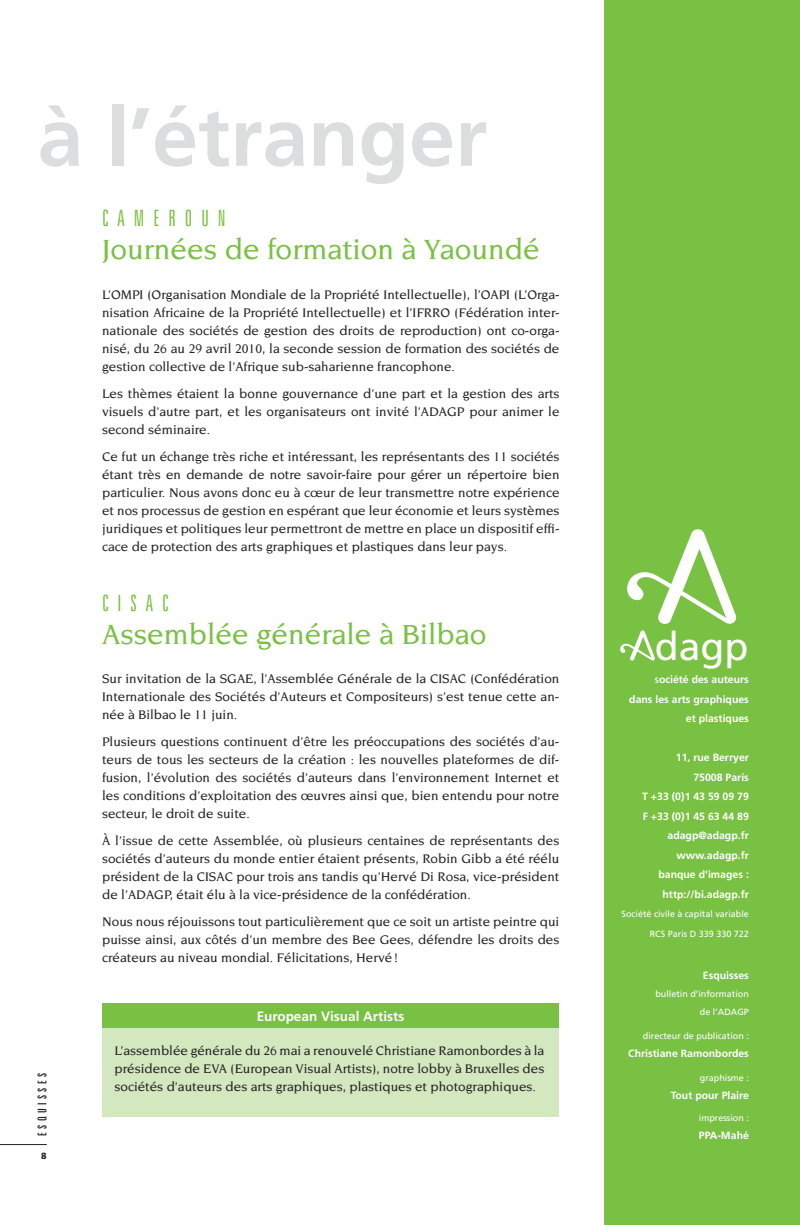
<style>
.page{position:relative;width:800px;height:1225px;background:#fff}
.page>*{position:absolute;margin:0;border:0;box-sizing:border-box;transform-origin:0 0}
.t1{font:700 82.5px "Frutiger LT Std";color:#dcdddf}
.t2{font:39.15px "Frutiger LT Std";color:#fff}
.t3{font:500 30px "Novarese Std";color:#79c142}
.t4{font:300 extra-condensed 22.5px "Zurich BT";letter-spacing:.4em;color:#79c142}
.t5{font:500 13.5px/18px "Novarese Std";color:#231f20;text-align:justify}
.t6{font:700 13.5px "Frutiger LT Std";color:#fff}
.t7{font:extra-condensed 12px "Zurich BT";letter-spacing:.28em;color:#231f20}
.t8{font:700 10.5px/19.5px "Frutiger LT Std";color:#fff;text-align:right}
.t9{font:9px/19.5px "Frutiger LT Std";color:#fff;text-align:right}
.t10{font:900 9px "Frutiger LT Std";color:#231f20}
.s1{font-weight:400}
</style>
<div class="page">
<hr style="left:0;top:1144px;width:47px;height:1px;background:#231f20">
<div style="left:604px;top:0;width:178px;height:1225px;background:#79c142"></div>
<svg style="left:627px;top:529px;width:109px;height:95px"></svg>
<svg style="left:620px;top:630px;width:35px;height:31px"></svg>
<div style="left:782px;top:0;width:17px;height:1225px;background:#79c142"></div>
<div style="left:102px;top:1016px;width:457px;height:100px;background:#d4e8c0"></div>
<div style="left:102px;top:1003px;width:457px;height:24px;background:#79c142"></div>
<h1 class="t1" style="left:37px;top:89px;width:451px">à l’étranger</h1>
<h3 class="t4" style="left:102px;top:205px;width:125px">CAMEROUN</h3>
<h3 class="t3" style="left:102px;top:232px;width:439px">Journées de formation à Yaoundé</h3>
<p class="t5" style="left:102px;top:285px;width:459px">L’OMPI (Organisation Mondiale de la Propriété Intellectuelle), l’OAPI (L’Orga&shy;nisation Africaine de la Propriété Intellectuelle) et l’IFRRO (Fédération inter&shy;nationale des sociétés de gestion des droits de reproduction) ont co-orga&shy;nisé, du 26 au 29 avril 2010, la seconde session de formation des sociétés de gestion collective de l’Afrique sub-saharienne francophone.</p>
<p class="t5" style="left:102px;top:384px;width:459px">Les thèmes étaient la bonne gouvernance d’une part et la gestion des arts visuels d’autre part, et les organisateurs ont invité l’ADAGP pour animer le second séminaire.</p>
<p class="t5" style="left:102px;top:447px;width:459px">Ce fut un échange très riche et intéressant, les représentants des 11 sociétés étant très en demande de notre savoir-faire pour gérer un répertoire bien particulier. Nous avons donc eu à cœur de leur transmettre notre expérience et nos processus de gestion en espérant que leur économie et leurs systèmes juridiques et politiques leur permettront de mettre en place un dispositif effi&shy;cace de protection des arts graphiques et plastiques dans leur pays.</p>
<p class="t7" style="left:36px;top:1135px;width:64px;rotate:-90deg">esquisses</p>
<p class="t10" style="left:41px;top:1150px;width:7px">8</p>
<h3 class="t4" style="left:102px;top:590px;width:17px">C ISA</h3>
<h3 class="t4" style="left:162px;top:590px;width:8px">C</h3>
<h3 class="t3" style="left:102px;top:617px;width:386px">Assemblée générale à Bilbao</h3>
<p class="t5" style="left:102px;top:669px;width:458px">Sur invitation de la SGAE, l’Assemblée Générale de la CISAC (Confédération Internationale des Sociétés d’Auteurs et Compositeurs) s’est tenue cette an&shy;née à Bilbao le 11 juin.</p>
<p class="t5" style="left:102px;top:732px;width:458px">Plusieurs questions continuent d’être les préoccupations des sociétés d’au&shy;teurs de tous les secteurs de la création : les nouvelles plateformes de dif&shy;fusion, l’évolution des sociétés d’auteurs dans l’environnement Internet et les conditions d’exploitation des œuvres ainsi que, bien entendu pour notre secteur, le droit de suite.</p>
<p class="t5" style="left:102px;top:831px;width:458px">À l’issue de cette Assemblée, où plusieurs centaines de représentants des sociétés d’auteurs du monde entier étaient présents, Robin Gibb a été réélu président de la CISAC pour trois ans tandis qu’Hervé Di Rosa, vice-président de l’ADAGP, était élu à la vice-présidence de la confédération.</p>
<p class="t5" style="left:102px;top:912px;width:458px">Nous nous réjouissons tout particulièrement que ce soit un artiste peintre qui puisse ainsi, aux côtés d’un membre des Bee Gees, défendre les droits des créateurs au niveau mondial. Félicitations, Hervé!</p>
<p class="t6" style="left:256px;top:1008px;width:149px">European Visual Artists</p>
<p class="t5" style="left:114px;top:1041px;width:431px">L’assemblée générale du 26 mai a renouvelé Christiane Ramonbordes à la présidence de EVA (European Visual Artists), notre lobby à Bruxelles des sociétés d’auteurs des arts graphiques, plastiques et photographiques.</p>
<h2 class="t2" style="left:654px;top:623px;width:95px">dagp</h2>
<h2 class="t2" style="left:667px;top:624px;width:95px">dagp</h2>
<p class="t8" style="left:629px;top:670px;width:121px"><span class="s1">s</span>ociété des auteurs dans les arts graphiques et plastiques</p>
<p class="t8" style="left:642px;top:748px;width:108px">11, rue Berryer<br>75008 Paris<br>T +33 (0)1 43 59 09 79<br>F +33 (0)1 45 63 44 89 adagp@adagp.fr www.adagp.fr banque d’images : http://bi.adagp.fr</p>
<p class="t9" style="left:621px;top:904px;width:129px">Société civile à capital variable<br>RCS Paris D 339 330 722</p>
<p class="t8" style="left:702px;top:965px;width:48px">Esquisses</p>
<p class="t9" style="left:655px;top:984px;width:95px;line-height:18px">bulletin d’information de l’ADAGP</p>
<p class="t9" style="left:642px;top:1026px;width:108px">directeur de publication :</p>
<p class="t8" style="left:628px;top:1043px;width:122px">Christiane Ramonbordes</p>
<p class="t9" style="left:699px;top:1068px;width:51px">graphisme :</p>
<p class="t8" style="left:670px;top:1085px;width:80px">Tout pour Plaire</p>
<p class="t9" style="left:698px;top:1108px;width:52px">impression :</p>
<p class="t8" style="left:698px;top:1126px;width:51px">PPA-Mahé</p>
</div>
